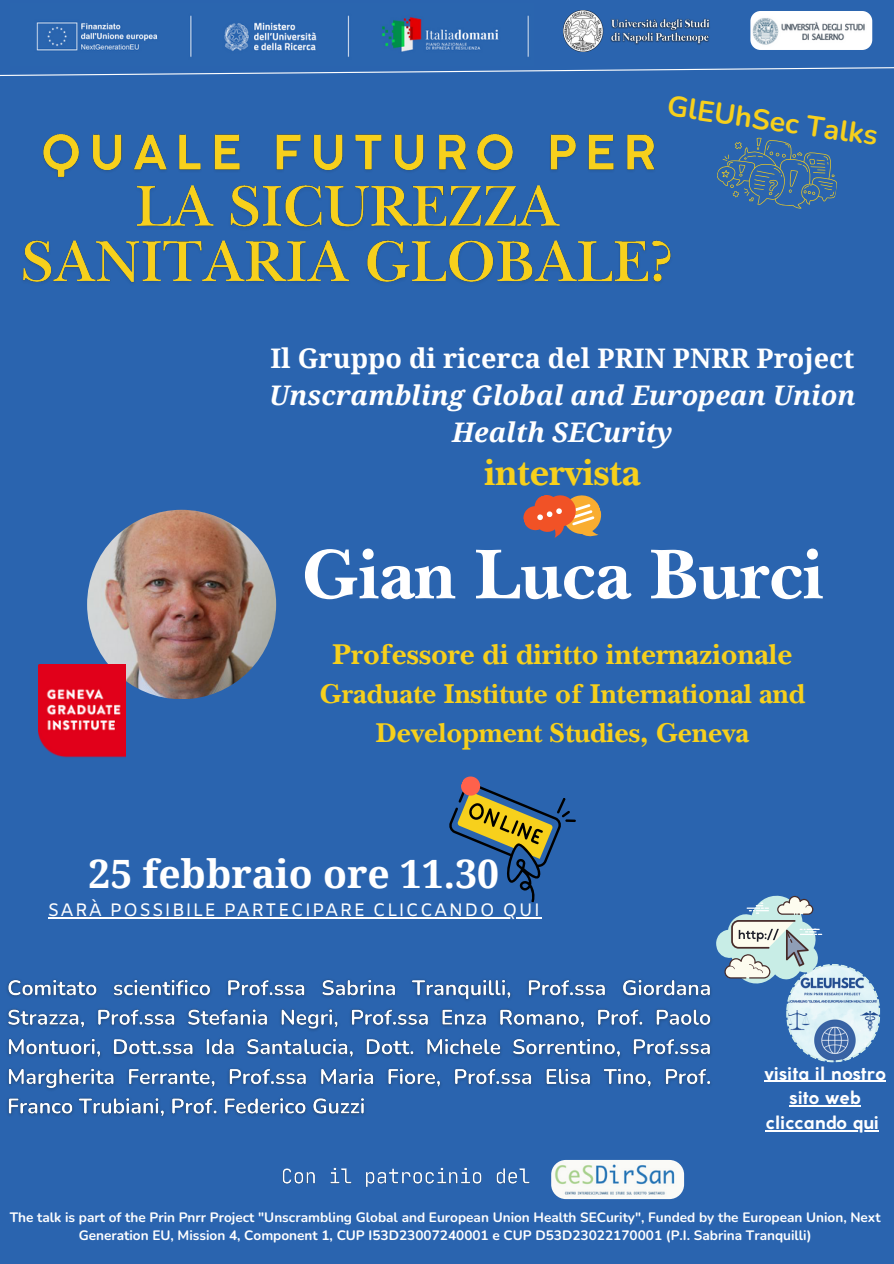
<style>
.page{position:relative;width:894px;height:1264px;background:#fff}
.page>*{position:absolute;margin:0;border:0;box-sizing:border-box;transform-origin:0 0}
.t1{font:700 73.5px "New Baskerville ITC Pro";color:#fff}
.t2{font:700 39px "Droid Serif";color:#fff}
.t3{font:700 39px "New Baskerville ITC Pro";color:#f7d01c}
.t4{font:700 30px "New Baskerville ITC Pro";color:#f7d01c}
.t5{font:700 28.65px "Nunito";color:#f7d01c}
.t6{font:700 28.5px/39.3px "New Baskerville ITC Pro";color:#f7d01c;text-align:center}
.t7{font:italic 700 27px/37.2px "Droid Serif";color:#fff;text-align:center}
.t8{font:700 18.15px/24.8px "Coco Gothic";color:#fff;text-align:center}
.t9{font:18px "Amiko";letter-spacing:.07em;color:#fff}
.t10{font:700 13.65px/18px "Nunito";color:#fff;text-align:center}
.s1{font-style:normal}
</style>
<div class="page">
<div style="left:0;top:0;width:893px;height:1263px;background:#2a64af"></div>
<img style="left:36px;top:15px;width:493px;height:42px">
<img style="left:87px;top:510px;width:189px;height:189px">
<svg style="left:0;top:67px;width:893px;height:9px"></svg>
<svg style="left:449px;top:776px;width:127px;height:126px"></svg>
<img style="left:563px;top:11px;width:147px;height:40px">
<img style="left:750px;top:11px;width:121px;height:39px;border-radius:10px">
<img style="left:551px;top:1159px;width:132px;height:40px;border-radius:15px">
<svg style="left:523px;top:495px;width:79px;height:43px"></svg>
<svg style="left:717px;top:137px;width:120px;height:72px"></svg>
<svg style="left:716px;top:895px;width:164px;height:167px"></svg>
<img style="left:38px;top:664px;width:88px;height:94px">
<img style="left:7px;top:973px;width:710px;height:144px">
<img style="left:43px;top:134px;width:612px;height:44px">
<img style="left:23px;top:185px;width:648px;height:98px">
<hr style="left:48px;top:917px;width:493px;height:1px;background:#fff">
<img style="left:282px;top:1167px;width:248px;height:20px">
<hr style="left:764px;top:1080px;width:121px;height:1px;background:#fff">
<hr style="left:789px;top:1105px;width:71px;height:1px;background:#fff">
<hr style="left:765px;top:1130px;width:113px;height:1px;background:#fff">
<p class="t5" style="left:670px;top:87px;width:214px;rotate:8deg">GlEUhSec Talks</p>
<p class="t7" style="left:269px;top:339px;width:587px"><span class="s1">Il Gruppo di ricerca del PRIN PNRR Project<br></span>Unscrambling Global and European Union<br>Health SECurity</p>
<p class="t3" style="left:484px;top:458px;width:157px">intervista</p>
<p class="t1" style="left:301px;top:548px;width:523px">Gian Luca Burci</p>
<p class="t4" style="left:332px;top:643px;width:461px">Professore di diritto internazionale</p>
<p class="t6" style="left:319px;top:678px;width:487px">Graduate Institute of International and<br>Development Studies, Geneva</p>
<p class="t2" style="left:89px;top:851px;width:412px">25 febbraio ore 11.30</p>
<h4 class="t9" style="left:48px;top:899px;width:493px">SARÀ POSSIBILE PARTECIPARE CLICCANDO QUI</h4>
<h4 class="t8" style="left:764px;top:1062px;width:123px">visita il nostro sito web</h4>
<h4 class="t8" style="left:765px;top:1111px;width:115px">cliccando qui</h4>
<p class="t10" style="left:10px;top:1208px;width:872px">The talk is part of the Prin Pnrr Project "Unscrambling Global and European Union Health SECurity", Funded by the European Union, Next<br>Generation EU, Mission 4, Component 1, CUP I53D23007240001 e CUP D53D23022170001 (P.I. Sabrina Tranquilli)</p>
</div>
